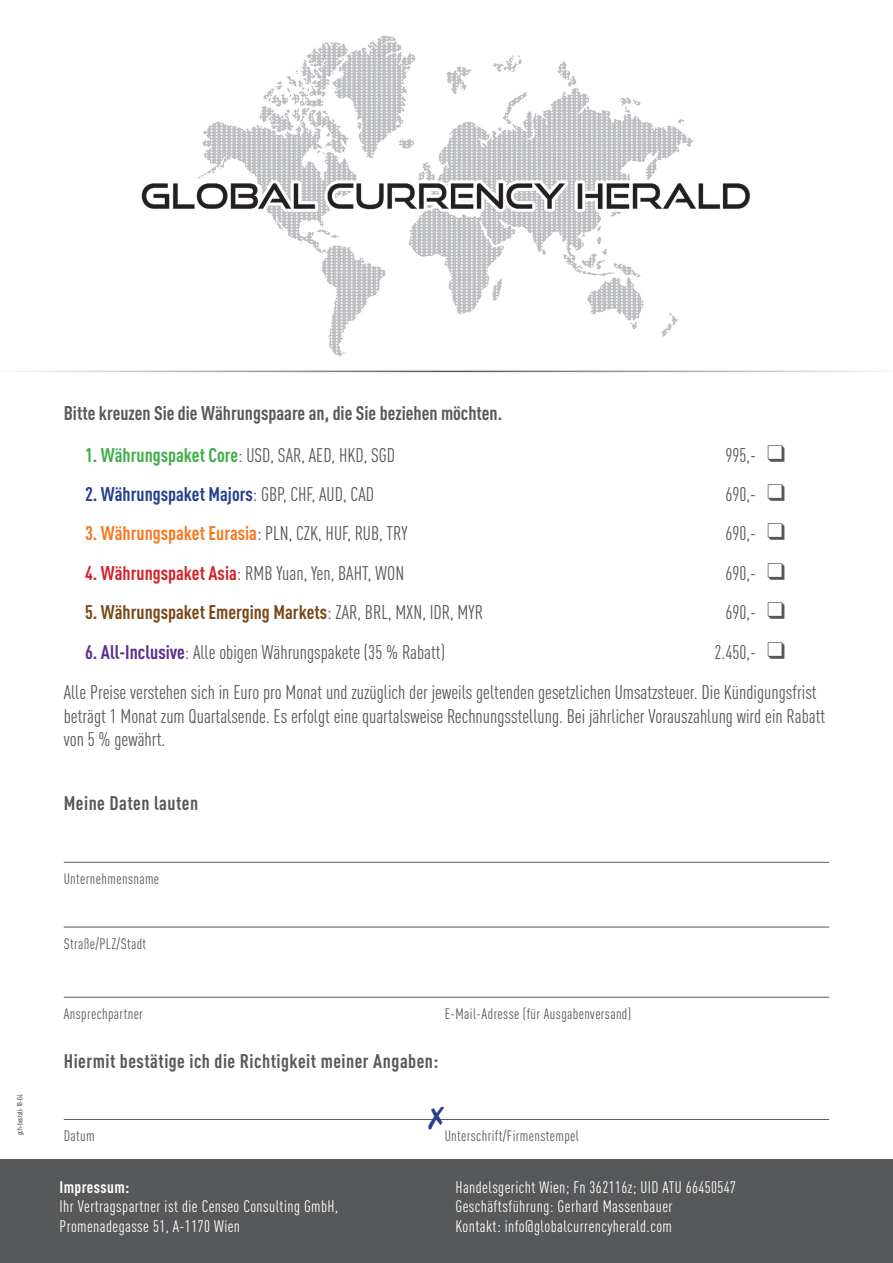
<style>
.page{position:relative;width:893px;height:1263px;background:#fff}
.page>*{position:absolute;margin:0;border:0;box-sizing:border-box;transform-origin:0 0}
.t1{font:31.65px "Zapf Essentials LT Markers";color:#253f8e}
.t2{font:condensed 19.5px/40.3px "DIN Pro";color:#57585a}
.t3{font:700 condensed 19.5px "DIN Pro";letter-spacing:.025em;color:#57585a}
.t4{font:700 condensed 19.5px "DIN Pro";color:#57585a}
.t5{font:700 condensed 19.5px "DIN Pro";color:#7a4817}
.t6{font:700 condensed 19.5px "DIN Pro";color:#f47921}
.t7{font:700 condensed 19.5px "DIN Pro";color:#253f8e}
.t8{font:condensed 16.5px/19.8px "DIN Pro";letter-spacing:.025em;color:#fff}
.t9{font:700 condensed 16.5px "DIN Pro";letter-spacing:.025em;color:#fff}
.t10{font:condensed 15px "DIN Pro";letter-spacing:.025em;color:#57585a}
.t11{font:condensed 7.5px "DIN Pro";color:#231f20}
.s1{font-weight:700;color:#40ae49}
.s2{font-family:"Zapf Essentials LT Markers";font-stretch:normal;font-size:24px}
.s3{font-weight:400;color:#57585a}
.s4{font-weight:700;color:#d1232a}
.s5{font-weight:700;color:#5b2e91}
</style>
<div class="page">
<hr style="left:64px;top:862px;width:765px;height:1px;background:#57585a">
<hr style="left:64px;top:927px;width:765px;height:1px;background:#57585a">
<hr style="left:64px;top:997px;width:765px;height:1px;background:#57585a">
<hr style="left:64px;top:1119px;width:765px;height:1px;background:#57585a">
<div style="left:0;top:1159px;width:893px;height:104px;background:#57585a"></div>
<img style="left:141px;top:35px;width:609px;height:322px">
<hr style="left:0;top:371px;width:893px;height:1px;background:#57585a">
<p class="t11" style="left:14px;top:1135px;width:43px;rotate:-90deg">gch-bestell-18-04</p>
<p class="t4" style="left:64px;top:398px;width:440px">Bitte kreuzen Sie die Währungspaare an, die Sie beziehen möchten.</p>
<p class="t2" style="left:85px;top:433px;width:312px"><span class="s1">1. Währungspaket Core</span>: USD, SAR, AED, HKD, SGD</p>
<p class="t2" style="left:725px;top:433px;width:63px">995,- <span class="s2">1</span></p>
<p class="t7" style="left:85px;top:479px;width:290px">2. Währungspaket Majors<span class="s3">: GBP, CHF, AUD, CAD</span></p>
<p class="t2" style="left:725px;top:472px;width:63px">690,- <span class="s2">1</span></p>
<p class="t6" style="left:85px;top:519px;width:324px">3. Währungspaket Eurasia<span class="s3">: PLN, CZK, HUF, RUB, TRY</span></p>
<p class="t2" style="left:725px;top:512px;width:63px">690,- <span class="s2">1</span></p>
<p class="t2" style="left:85px;top:551px;width:321px"><span class="s4">4. Währungspaket Asia</span>: RMB Yuan, Yen, BAHT, WON</p>
<p class="t2" style="left:725px;top:551px;width:63px">690,- <span class="s2">1</span></p>
<p class="t5" style="left:85px;top:598px;width:400px">5. Währungspaket Emerging Markets<span class="s3">: ZAR, BRL, MXN, IDR, MYR</span></p>
<p class="t2" style="left:725px;top:591px;width:63px">690,- <span class="s2">1</span></p>
<p class="t2" style="left:85px;top:630px;width:361px"><span class="s5">6. All-Inclusive</span>: Alle obigen Währungspakete (35 % Rabatt)</p>
<p class="t2" style="left:64px;top:630px;width:754px;text-indent:651px">2.450,- <span class="s2">1<br></span>Alle Preise verstehen sich in Euro pro Monat und zuzüglich der jeweils geltenden gesetzlichen Umsatzsteuer. Die Kündigungsfrist</p>
<p class="t2" style="left:64px;top:702px;width:763px;line-height:23.4px">beträgt 1 Monat zum Quartalsende. Es erfolgt eine quartalsweise Rechnungsstellung. Bei jährlicher Vorauszahlung wird ein Rabatt von 5 % gewährt.</p>
<p class="t3" style="left:64px;top:789px;width:136px">Meine Daten lauten</p>
<p class="t10" style="left:64px;top:868px;width:97px">Unternehmensname</p>
<p class="t10" style="left:64px;top:932px;width:84px">Straße/PLZ/Stadt</p>
<p class="t10" style="left:64px;top:1003px;width:81px">Ansprechpartner</p>
<p class="t10" style="left:445px;top:1003px;width:188px">E-Mail-Adresse (für Ausgabenversand)</p>
<p class="t3" style="left:64px;top:1046px;width:376px">Hiermit bestätige ich die Richtigkeit meiner Angaben:</p>
<h1 class="t1" style="left:425px;top:1099px;width:23px">w</h1>
<p class="t10" style="left:64px;top:1125px;width:32px">Datum</p>
<p class="t10" style="left:445px;top:1125px;width:136px">Unterschrift/Firmenstempel</p>
<p class="t9" style="left:60px;top:1174px;width:71px">Impressum:</p>
<p class="t8" style="left:60px;top:1195px;width:280px">Ihr Vertragspartner ist die Censeo Consulting GmbH,<br>Promenadegasse 51, A-1170 Wien</p>
<p class="t8" style="left:455px;top:1176px;width:282px">Handelsgericht Wien; Fn 362116z; UID ATU 66450547<br>Geschäftsführung: Gerhard Massenbauer<br>Kontakt: info@globalcurrencyherald.com</p>
</div>
